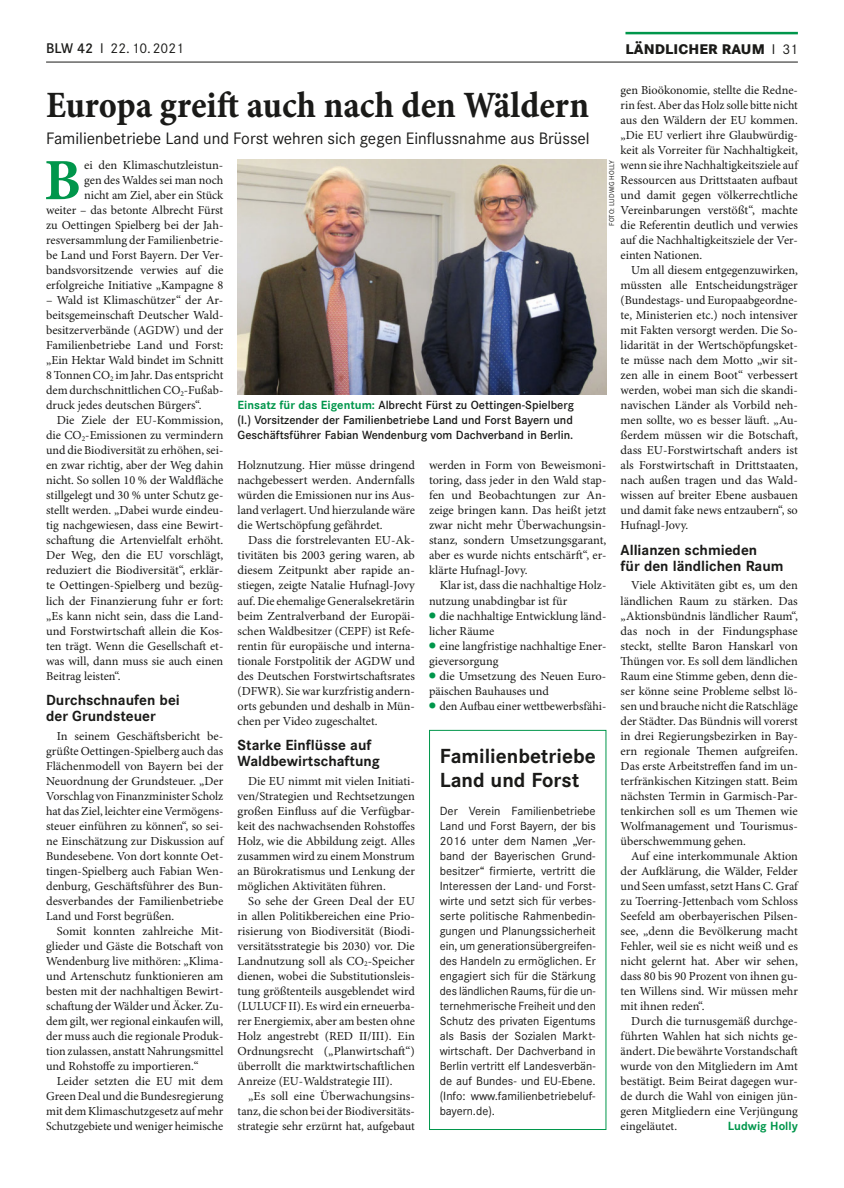
<style>
.page{position:relative;width:844px;height:1188px;background:#fff}
.page>*{position:absolute;margin:0;border:0;box-sizing:border-box;transform-origin:0 0}
.t1{font:700 58.38px "Minion Pro";color:#00964b}
.t2{font:37.5px "Minion Pro Bold Cn Capt";color:#1a1a18}
.t3{font:700 20px/24px "Corporate S";color:#1a1a18}
.t4{font:16.25px "Corporate S";color:#1a1a18}
.t5{font:700 14.38px/16.2px "Corporate S";color:#1a1a18}
.t6{font:800 13.75px "Corporate S";letter-spacing:.01em;color:#1a1a18}
.t7{font:13.75px "Corporate S";color:#1a1a18}
.t8{font:12.25px/15px "Minion Pro";color:#1a1a18;text-align:justify}
.t9{font:11.62px/15px "Corporate S";color:#1a1a18;text-align:justify}
.t10{font:500 11.62px/15px "Corporate S";color:#1a1a18;text-align:justify}
.t11{font:700 11.62px "Corporate S";color:#00964b}
.t12{font:6.88px "Corporate S";letter-spacing:.01em;color:#1a1a18}
.s1{font-weight:500}
.s2{font-weight:400}
.s3{font-weight:700;color:#00964b}
.s4{font-family:"Universal Std Newswith Comm Pi";font-size:7.5px;color:#00964b}
</style>
<div class="page">
<hr style="left:625px;top:32px;width:172px;height:2px;background:#00964b">
<hr style="left:46px;top:62px;width:751px;height:1px;background:#1a1a18">
<img style="left:237px;top:159px;width:369px;height:235px">
<div style="left:429px;top:729px;width:177px;height:400px;border:1px solid #00964b"></div>
<p class="t7" style="left:46px;top:40px;width:139px"><span class="s1">BLW 42</span> I 22.10.2021</p>
<p class="t6" style="left:625px;top:40px;width:174px">LÄNDLICHER RAUM <span class="s2">I 31</span></p>
<p class="t8" style="left:620px;top:83px;width:179px">gen Bioökonomie, stellte die Redne&shy;rin fest. Aber das Holz solle bitte nicht aus den Wäldern der EU kommen. „Die EU verliert ihre Glaubwürdig&shy;keit als Vorreiter für Nachhaltigkeit, wenn sie ihre Nachhaltigkeitsziele auf Ressourcen aus Drittstaaten aufbaut und damit gegen völkerrechtliche Vereinbarungen verstößt“, machte die Referentin deutlich und verwies auf die Nachhaltigkeitsziele der Ver&shy;einten Nationen.</p>
<p class="t8" style="left:620px;top:263px;width:179px;text-indent:11px">Um all diesem entgegenzuwirken, müssten alle Entscheidungsträger (Bundestags- und Europaabgeordne&shy;te, Ministerien etc.) noch intensiver mit Fakten versorgt werden. Die So&shy;lidarität in der Wertschöpfungsket&shy;te müsse nach dem Motto „wir sit&shy;zen alle in einem Boot“ verbessert werden, wobei man sich die skandi&shy;navischen Länder als Vorbild neh&shy;men sollte, wo es besser läuft. „Au&shy;ßerdem müssen wir die Botschaft, dass EU-Forstwirtschaft anders ist als Forstwirtschaft in Drittstaaten, nach außen tragen und das Wald&shy;wissen auf breiter Ebene ausbauen und damit fake news entzaubern“, so Hufnagl-Jovy.</p>
<p class="t5" style="left:620px;top:541px;width:164px">Allianzen schmieden<br>für den ländlichen Raum</p>
<p class="t8" style="left:620px;top:578px;width:179px;text-indent:11px">Viele Aktivitäten gibt es, um den ländlichen Raum zu stärken. Das „Aktionsbündnis ländlicher Raum“, das noch in der Findungsphase steckt, stellte Baron Hanskarl von Thüngen vor. Es soll dem ländlichen Raum eine Stimme geben, denn die&shy;ser könne seine Probleme selbst lö&shy;sen und brauche nicht die Ratschläge der Städter. Das Bündnis will vorerst in drei Regierungsbezirken in Bay&shy;ern regionale Themen aufgreifen.<br>Das erste Arbeitstreffen fand im un&shy;terfränkischen Kitzingen statt. Beim nächsten Termin in Garmisch-Par&shy;tenkirchen soll es um Themen wie Wolfmanagement und Tourismus&shy;überschwemmung gehen.</p>
<p class="t8" style="left:620px;top:848px;width:179px;text-indent:11px">Auf eine interkommunale Aktion der Aufklärung, die Wälder, Felder und Seen umfasst, setzt Hans C. Graf zu Toerring-Jettenbach vom Schloss Seefeld am oberbayerischen Pilsen&shy;see, „denn die Bevölkerung macht Fehler, weil sie es nicht weiß und es nicht gelernt hat. Aber wir sehen, dass 80 bis 90 Prozent von ihnen gu&shy;ten Willens sind. Wir müssen mehr mit ihnen reden“.</p>
<p class="t8" style="left:620px;top:1013px;width:179px;text-indent:11px">Durch die turnusgemäß durchge&shy;führten Wahlen hat sich nichts ge&shy;ändert. Die bewährte Vorstandschaft wurde von den Mitgliedern im Amt bestätigt. Beim Beirat dagegen wur&shy;de durch die Wahl von einigen jün&shy;geren Mitgliedern eine Verjüngung eingeläutet.</p>
<h2 class="t2" style="left:46px;top:82px;width:544px">Europa greift auch nach den Wäldern</h2>
<h3 class="t4" style="left:46px;top:129px;width:545px">Familienbetriebe Land und Forst wehren sich gegen Einflussnahme aus Brüssel</h3>
<h1 class="t1" style="left:44px;top:145px;width:39px">B</h1>
<p class="t12" style="left:607px;top:226px;width:67px;rotate:-90deg">FOTO: LUDWIG HOLLY</p>
<p class="t8" style="left:46px;top:158px;width:179px;text-align:right">ei den Klimaschutzleistun-<br>gen des Waldes sei man noch<br>nicht am Ziel, aber ein Stück<br>weiter – das betonte Albrecht Fürst zu Oettingen Spielberg bei der Jah&shy;resversammlung der Familienbetrie&shy;be Land und Forst Bayern. Der Ver&shy;bandsvorsitzende verwies auf die erfolgreiche Initiative „Kampagne 8</p>
<p class="t8" style="left:46px;top:293px;width:179px">– Wald ist Klimaschützer“ der Ar&shy;beitsgemeinschaft Deutscher Wald&shy;besitzerverbände (AGDW) und der Familienbetriebe Land und Forst: „Ein Hektar Wald bindet im Schnitt 8 Tonnen CO<sub>2</sub> im Jahr. Das entspricht dem durchschnittlichen CO<sub>2</sub>-Fußab&shy;druck jedes deutschen Bürgers“.</p>
<p class="t8" style="left:46px;top:413px;width:179px;text-indent:11px">Die Ziele der EU-Kommission, die CO<sub>2</sub>-Emissionen zu vermindern und die Biodiversität zu erhöhen, sei&shy;en zwar richtig, aber der Weg dahin nicht. So sollen 10 % der Waldfläche stillgelegt und 30 % unter Schutz ge&shy;stellt werden. „Dabei wurde eindeu&shy;tig nachgewiesen, dass eine Bewirt&shy;schaftung die Artenvielfalt erhöht.<br>Der Weg, den die EU vorschlägt, reduziert die Biodiversität“, erklär&shy;te Oettingen-Spielberg und bezüg&shy;lich der Finanzierung fuhr er fort: „Es kann nicht sein, dass die Land&shy;und Forstwirtschaft allein die Kos&shy;ten trägt. Wenn die Gesellschaft et&shy;was will, dann muss sie auch einen Beitrag leisten“.</p>
<p class="t5" style="left:46px;top:691px;width:135px">Durchschnaufen bei der Grundsteuer</p>
<p class="t8" style="left:46px;top:728px;width:179px;text-indent:11px">In seinem Geschäftsbericht be&shy;grüßte Oettingen-Spielberg auch das Flächenmodell von Bayern bei der Neuordnung der Grundsteuer. „Der Vorschlag von Finanzminister Scholz hat das Ziel, leichter eine Vermögens&shy;steuer einführen zu können“, so sei&shy;ne Einschätzung zur Diskussion auf Bundesebene. Von dort konnte Oet&shy;tingen-Spielberg auch Fabian Wen&shy;denburg, Geschäftsführer des Bun&shy;desverbandes der Familienbetriebe Land und Forst begrüßen.</p>
<p class="t8" style="left:46px;top:923px;width:179px;text-indent:11px">Somit konnten zahlreiche Mit&shy;glieder und Gäste die Botschaft von Wendenburg live mithören: „Klima&shy;und Artenschutz funktionieren am besten mit der nachhaltigen Bewirt&shy;schaftung der Wälder und Äcker. Zu&shy;dem gilt, wer regional einkaufen will, der muss auch die regionale Produk&shy;tion zulassen, anstatt Nahrungsmittel und Rohstoffe zu importieren.“</p>
<p class="t8" style="left:46px;top:1073px;width:179px;text-indent:11px">Leider setzten die EU mit dem Green Deal und die Bundesregierung mit dem Klimaschutzgesetz auf mehr Schutzgebiete und weniger heimische</p>
<p class="t10" style="left:237px;top:398px;width:338px"><span class="s3">Einsatz für das Eigentum:</span> Albrecht Fürst zu Oettingen-Spielberg (l.) Vorsitzender der Familienbetriebe Land und Forst Bayern und Geschäftsführer Fabian Wendenburg vom Dachverband in Berlin.</p>
<p class="t8" style="left:237px;top:458px;width:179px">Holznutzung. Hier müsse dringend nachgebessert werden. Andernfalls würden die Emissionen nur ins Aus&shy;land verlagert. Und hierzulande wäre die Wertschöpfung gefährdet.</p>
<p class="t8" style="left:237px;top:533px;width:179px;text-indent:11px">Dass die forstrelevanten EU-Ak&shy;tivitäten bis 2003 gering waren, ab diesem Zeitpunkt aber rapide an&shy;stiegen, zeigte Natalie Hufnagl-Jovy auf. Die ehemalige Generalsekretärin beim Zentralverband der Europäi&shy;schen Waldbesitzer (CEPF) ist Refe&shy;rentin für europäische und interna&shy;tionale Forstpolitik der AGDW und des Deutschen Forstwirtschaftsrates (DFWR). Sie war kurzfristig andern&shy;orts gebunden und deshalb in Mün&shy;chen per Video zugeschaltet.</p>
<p class="t5" style="left:237px;top:736px;width:144px">Starke Einflüsse auf<br>Waldbewirtschaftung</p>
<p class="t8" style="left:237px;top:773px;width:179px;text-indent:11px">Die EU nimmt mit vielen Initiati&shy;ven/Strategien und Rechtsetzungen großen Einfluss auf die Verfügbar&shy;keit des nachwachsenden Rohstoffes Holz, wie die Abbildung zeigt. Alles zusammen wird zu einem Monstrum an Bürokratismus und Lenkung der möglichen Aktivitäten führen.</p>
<p class="t8" style="left:237px;top:893px;width:179px;text-indent:11px">So sehe der Green Deal der EU in allen Politikbereichen eine Prio&shy;risierung von Biodiversität (Biodi&shy;versitätsstrategie bis 2030) vor. Die Landnutzung soll als CO<sub>2</sub>-Speicher dienen, wobei die Substitutionsleis&shy;tung größtenteils ausgeblendet wird (LULUCF II). Es wird ein erneuerba&shy;rer Energiemix, aber am besten ohne Holz angestrebt (RED II/III). Ein Ordnungsrecht („Planwirtschaft“) überrollt die marktwirtschaftlichen Anreize (EU-Waldstrategie III).</p>
<p class="t8" style="left:237px;top:1088px;width:179px;text-indent:11px">„Es soll eine Überwachungsins&shy;tanz, die schon bei der Biodiversitäts&shy;strategie sehr erzürnt hat, aufgebaut</p>
<p class="t8" style="left:429px;top:458px;width:179px">werden in Form von Beweismoni&shy;toring, dass jeder in den Wald stap&shy;fen und Beobachtungen zur An&shy;zeige bringen kann. Das heißt jetzt zwar nicht mehr Überwachungsin&shy;stanz, sondern Umsetzungsgarant, aber es wurde nichts entschärft“, er&shy;klärte Hufnagl-Jovy.</p>
<p class="t8" style="left:429px;top:578px;width:179px;text-indent:11px">Klar ist, dass die nachhaltige Holz&shy;nutzung unabdingbar ist für</p>
<p class="t8" style="left:429px;top:608px;width:179px"><span class="s4">●</span> die nachhaltige Entwicklung länd&shy;licher Räume</p>
<p class="t8" style="left:429px;top:638px;width:179px"><span class="s4">●</span> eine langfristige nachhaltige Ener&shy;gieversorgung</p>
<p class="t8" style="left:429px;top:668px;width:179px"><span class="s4">●</span> die Umsetzung des Neuen Euro&shy;päischen Bauhauses und</p>
<p class="t8" style="left:429px;top:698px;width:179px"><span class="s4">●</span> den Aufbau einer wettbewerbsfähi-</p>
<h3 class="t3" style="left:439px;top:744px;width:157px">Familienbetriebe<br>Land und Forst</h3>
<p class="t9" style="left:439px;top:803px;width:157px">Der Verein Familienbetriebe Land und Forst Bayern, der bis 2016 unter dem Namen „Ver&shy;band der Bayerischen Grund&shy;besitzer“ firmierte, vertritt die Interessen der Land- und Forst&shy;wirte und setzt sich für verbes&shy;serte politische Rahmenbedin&shy;gungen und Planungssicherheit ein, um generationsübergreifen&shy;des Handeln zu ermöglichen. Er engagiert sich für die Stärkung des ländlichen Raums, für die un&shy;ternehmerische Freiheit und den Schutz des privaten Eigentums als Basis der Sozialen Markt&shy;wirtschaft. Der Dachverband in Berlin vertritt elf Landesverbän&shy;de auf Bundes- und EU-Ebene. (Info: www.familienbetriebeluf&shy;bayern.de).</p>
<p class="t11" style="left:727px;top:1118px;width:71px">Ludwig Holly</p>
</div>
